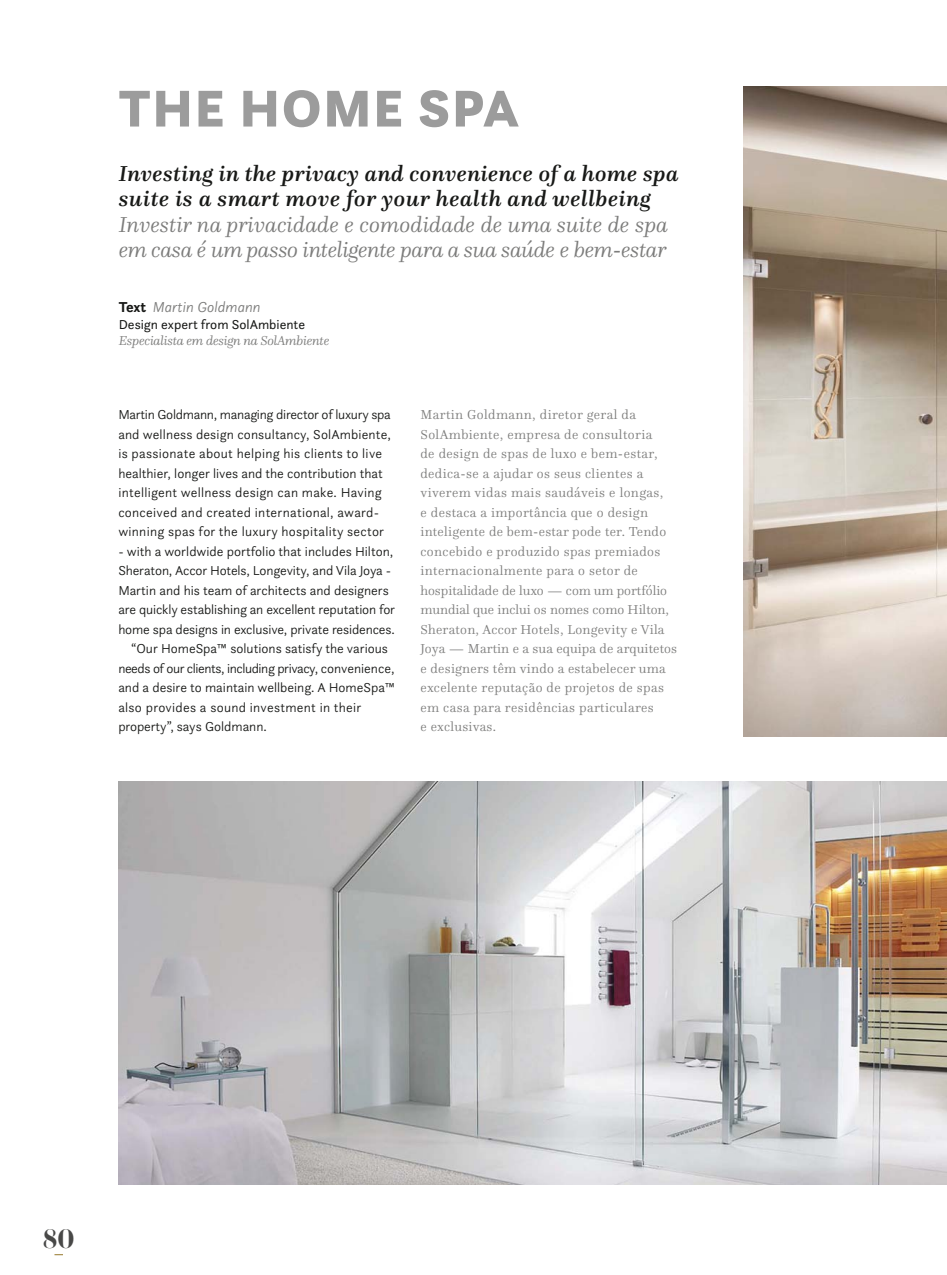
<style>
.page{position:relative;width:947px;height:1275px;background:#fff}
.page>*{position:absolute;margin:0;border:0;box-sizing:border-box;transform-origin:0 0}
.t1{font:900 54px "Questa Sans";letter-spacing:.04em;color:#9c9c9c}
.t2{font:700 25.5px "Essonnes Headline";color:#484847}
.t3{font:italic 300 22.5px/25.5px "Questa";color:#7c7c7b}
.t4{font:italic 500 22.5px/25.5px "Questa";letter-spacing:.02em;color:#181917}
.t5{font:italic 300 15px "Questa Sans";color:#7c7c7b}
.t6{font:300 13.5px/19.5px "Questa";letter-spacing:.03em;color:#7c7c7b}
.t7{font:300 13.5px/19.5px "Questa Sans";letter-spacing:.02em;color:#181917}
.t8{font:300 13.5px "Questa Sans";color:#181917}
.t9{font:300 13.5px "Questa Sans";letter-spacing:-.03em;color:#181917}
.t10{font:italic 300 13.5px "Questa";letter-spacing:-.02em;color:#7c7c7b}
.t11{font:13.5px "Questa Sans";color:#181917}
.s1{font-weight:700;font-style:normal;color:#181917}
</style>
<div class="page">
<img style="left:118px;top:781px;width:828px;height:403px">
<img style="left:743px;top:86px;width:203px;height:651px">
<h1 class="t1" style="left:119px;top:76px;width:400px">THE HOME SPA</h1>
<h3 class="t4" style="left:119px;top:163px;width:561px">Investing in the privacy and convenience of a home spa suite is a smart move for your health and wellbeing</h3>
<h3 class="t3" style="left:119px;top:214px;width:550px">Investir na privacidade e comodidade de uma suite de spa em casa é um passo inteligente para a sua saúde e bem-estar</h3>
<p class="t5" style="left:119px;top:301px;width:143px"><span class="s1">Text</span> Martin Goldmann</p>
<p class="t11" style="left:119px;top:319px;width:188px">Design expert from SolAmbiente</p>
<p class="t10" style="left:119px;top:335px;width:212px">Especialista em design na SolAmbiente</p>
<p class="t7" style="left:118px;top:406px;width:274px">Martin Goldmann, managing director of luxury spa and wellness design consultancy, SolAmbiente, is passionate about helping his clients to live healthier, longer lives and the contribution that intelligent wellness design can make. Having conceived and created international, award&shy;winning spas for the luxury hospitality sector</p>
<p class="t8" style="left:118px;top:546px;width:276px">- with a worldwide portfolio that includes Hilton,</p>
<p class="t8" style="left:118px;top:566px;width:274px">Sheraton, Accor Hotels, Longevity, and Vila Joya -</p>
<p class="t8" style="left:118px;top:585px;width:272px">Martin and his team of architects and designers</p>
<p class="t8" style="left:118px;top:605px;width:278px">are quickly establishing an excellent reputation for</p>
<p class="t8" style="left:118px;top:624px;width:278px">home spa designs in exclusive, private residences.</p>
<p class="t8" style="left:131px;top:644px;width:258px">“Our HomeSpa™ solutions satisfy the various</p>
<p class="t9" style="left:118px;top:663px;width:277px">needs of our clients, including privacy, convenience,</p>
<p class="t8" style="left:118px;top:683px;width:278px">and a desire to maintain wellbeing. A HomeSpa™</p>
<p class="t7" style="left:118px;top:699px;width:244px">also provides a sound investment in their</p>
<p class="t8" style="left:118px;top:721px;width:150px">property”, says Goldmann.</p>
<p class="t6" style="left:420px;top:406px;width:258px">Martin Goldmann, diretor geral da SolAmbiente, empresa de consultoria<br>de design de spas de luxo e bem-estar, dedica-se a ajudar os seus clientes a viverem vidas mais saudáveis e longas,<br>e destaca a importância que o design inteligente de bem-estar pode ter. Tendo concebido e produzido spas premiados internacionalmente para o setor de hospitalidade de luxo — com um portfólio mundial que inclui os nomes como Hilton, Sheraton, Accor Hotels, Longevity e Vila Joya — Martin e a sua equipa de arquitetos e designers têm vindo a estabelecer uma excelente reputação de projetos de spas em casa para residências particulares<br>e exclusivas.</p>
<h2 class="t2" style="left:43px;top:1224px;width:33px">80</h2>
</div>
